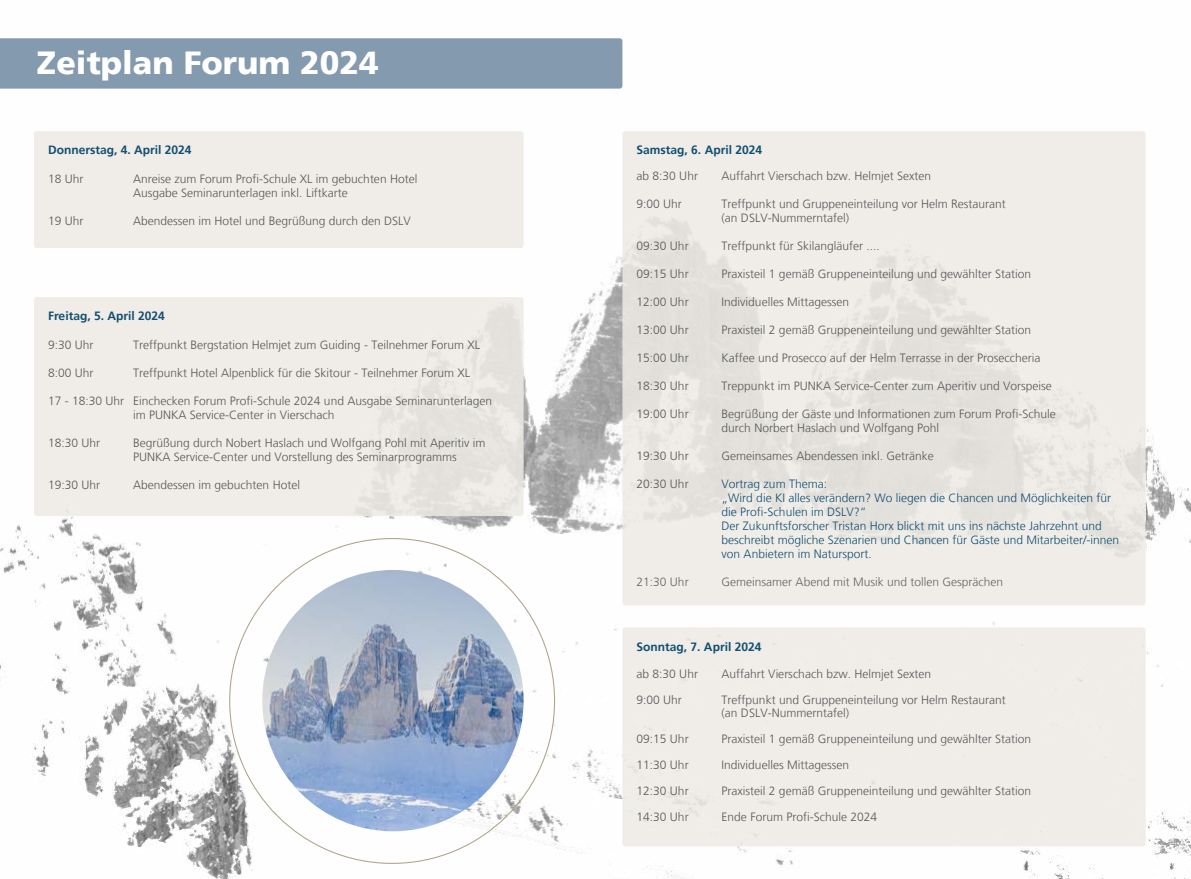
<style>
.page{position:relative;width:1191px;height:879px;background:#fff}
.page>*{position:absolute;margin:0;border:0;box-sizing:border-box;transform-origin:0 0}
.t1{font:900 32px "Frutiger";color:#fff}
.t2{font:300 12px/14px "Frutiger";color:#575756}
.t3{font:300 12px/14px "Frutiger";color:#124f70}
.t4{font:700 12px "Frutiger";color:#124f70}
.t5{font:300 12px "Frutiger";color:#646363}
</style>
<div class="page">
<img style="left:1px;top:40px;width:1190px;height:839px">
<div style="left:34px;top:131px;width:489px;height:117px;background:#eeebe6;border-radius:3px"></div>
<div style="left:0;top:38px;width:622px;height:51px;background:#849aae"></div>
<div style="left:622px;top:627px;width:523px;height:219px;background:#eeebe6;border-radius:3px"></div>
<div style="left:34px;top:297px;width:489px;height:219px;background:#eeebe6;border-radius:3px"></div>
<div style="left:622px;top:131px;width:523px;height:474px;background:linear-gradient(to right,#eae7e3,#eeebe7);border-radius:3px"></div>
<img style="left:262px;top:570px;width:261px;height:261px;border-radius:131px">
<h1 class="t1" style="left:37px;top:43px;width:343px">Zeitplan Forum 2024</h1>
<p class="t4" style="left:48px;top:143px;width:145px">Donnerstag, 4. April 2024</p>
<p class="t2" style="left:48px;top:172px;width:37px">18 Uhr</p>
<p class="t2" style="left:133px;top:172px;width:286px">Anreise zum Forum Profi-Schule XL im gebuchten Hotel<br>Ausgabe Seminarunterlagen inkl. Liftkarte</p>
<p class="t2" style="left:48px;top:214px;width:37px">19 Uhr</p>
<p class="t2" style="left:133px;top:214px;width:279px">Abendessen im Hotel und Begrüßung durch den DSLV</p>
<p class="t4" style="left:48px;top:309px;width:118px">Freitag, 5. April 2024</p>
<p class="t2" style="left:48px;top:338px;width:47px">9:30 Uhr</p>
<p class="t2" style="left:133px;top:338px;width:348px">Treffpunkt Bergstation Helmjet zum Guiding - Teilnehmer Forum XL</p>
<p class="t2" style="left:48px;top:366px;width:47px">8:00 Uhr</p>
<p class="t2" style="left:133px;top:366px;width:338px">Treffpunkt Hotel Alpenblick für die Skitour - Teilnehmer Forum XL</p>
<p class="t2" style="left:133px;top:394px;width:360px;text-indent:-85px">17 - 18:30 Uhr Einchecken Forum Profi-Schule 2024 und Ausgabe Seminarunterlagen im PUNKA Service-Center in Vierschach</p>
<p class="t2" style="left:48px;top:436px;width:54px">18:30 Uhr</p>
<p class="t2" style="left:133px;top:436px;width:354px">Begrüßung durch Nobert Haslach und Wolfgang Pohl mit Aperitiv im<br>PUNKA Service-Center und Vorstellung des Seminarprogramms</p>
<p class="t2" style="left:48px;top:478px;width:54px">19:30 Uhr</p>
<p class="t2" style="left:133px;top:478px;width:168px">Abendessen im gebuchten Hotel</p>
<p class="t4" style="left:636px;top:143px;width:127px">Samstag, 6. April 2024</p>
<p class="t2" style="left:636px;top:169px;width:63px">ab 8:30 Uhr</p>
<p class="t2" style="left:721px;top:169px;width:211px">Auffahrt Vierschach bzw. Helmjet Sexten</p>
<p class="t2" style="left:636px;top:197px;width:47px">9:00 Uhr</p>
<p class="t2" style="left:721px;top:197px;width:286px">Treffpunkt und Gruppeneinteilung vor Helm Restaurant (an DSLV-Nummerntafel)</p>
<p class="t2" style="left:636px;top:239px;width:54px">09:30 Uhr</p>
<p class="t2" style="left:721px;top:239px;width:160px">Treffpunkt für Skilangläufer ....</p>
<p class="t2" style="left:636px;top:267px;width:54px">09:15 Uhr</p>
<p class="t2" style="left:721px;top:267px;width:311px">Praxisteil 1 gemäß Gruppeneinteilung und gewählter Station</p>
<p class="t2" style="left:636px;top:295px;width:54px">12:00 Uhr</p>
<p class="t2" style="left:721px;top:295px;width:129px">Individuelles Mittagessen</p>
<p class="t2" style="left:636px;top:323px;width:54px">13:00 Uhr</p>
<p class="t2" style="left:721px;top:323px;width:311px">Praxisteil 2 gemäß Gruppeneinteilung und gewählter Station</p>
<p class="t2" style="left:636px;top:351px;width:54px">15:00 Uhr</p>
<p class="t2" style="left:721px;top:351px;width:320px">Kaffee und Prosecco auf der Helm Terrasse in der Proseccheria</p>
<p class="t2" style="left:636px;top:379px;width:54px">18:30 Uhr</p>
<p class="t2" style="left:721px;top:379px;width:332px">Treppunkt im PUNKA Service-Center zum Aperitiv und Vorspeise</p>
<p class="t2" style="left:636px;top:407px;width:54px">19:00 Uhr</p>
<p class="t2" style="left:721px;top:407px;width:336px">Begrüßung der Gäste und Informationen zum Forum Profi-Schule durch Norbert Haslach und Wolfgang Pohl</p>
<p class="t2" style="left:636px;top:449px;width:54px">19:30 Uhr</p>
<p class="t2" style="left:721px;top:449px;width:214px">Gemeinsames Abendessen inkl. Getränke</p>
<p class="t2" style="left:636px;top:477px;width:54px">20:30 Uhr</p>
<p class="t3" style="left:721px;top:477px;width:399px">Vortrag zum Thema:<br>„Wird die KI alles verändern? Wo liegen die Chancen und Möglichkeiten für die Profi-Schulen im DSLV?“<br>Der Zukunftsforscher Tristan Horx blickt mit uns ins nächste Jahrzehnt und beschreibt mögliche Szenarien und Chancen für Gäste und Mitarbeiter/-innen von Anbietern im Natursport.</p>
<p class="t5" style="left:636px;top:575px;width:54px">21:30 Uhr</p>
<p class="t5" style="left:721px;top:575px;width:283px">Gemeinsamer Abend mit Musik und tollen Gesprächen</p>
<p class="t4" style="left:636px;top:639px;width:126px">Sonntag, 7. April 2024</p>
<p class="t2" style="left:636px;top:667px;width:63px">ab 8:30 Uhr</p>
<p class="t2" style="left:721px;top:667px;width:211px">Auffahrt Vierschach bzw. Helmjet Sexten</p>
<p class="t2" style="left:636px;top:693px;width:47px">9:00 Uhr</p>
<p class="t2" style="left:721px;top:693px;width:286px;line-height:13px">Treffpunkt und Gruppeneinteilung vor Helm Restaurant (an DSLV-Nummerntafel)</p>
<p class="t2" style="left:636px;top:732px;width:54px">09:15 Uhr</p>
<p class="t2" style="left:721px;top:732px;width:311px">Praxisteil 1 gemäß Gruppeneinteilung und gewählter Station</p>
<p class="t2" style="left:636px;top:758px;width:54px">11:30 Uhr</p>
<p class="t2" style="left:721px;top:758px;width:129px">Individuelles Mittagessen</p>
<p class="t2" style="left:636px;top:784px;width:54px">12:30 Uhr</p>
<p class="t2" style="left:721px;top:784px;width:311px">Praxisteil 2 gemäß Gruppeneinteilung und gewählter Station</p>
<p class="t2" style="left:636px;top:810px;width:54px">14:30 Uhr</p>
<p class="t2" style="left:721px;top:810px;width:157px">Ende Forum Profi-Schule 2024</p>
</div>
